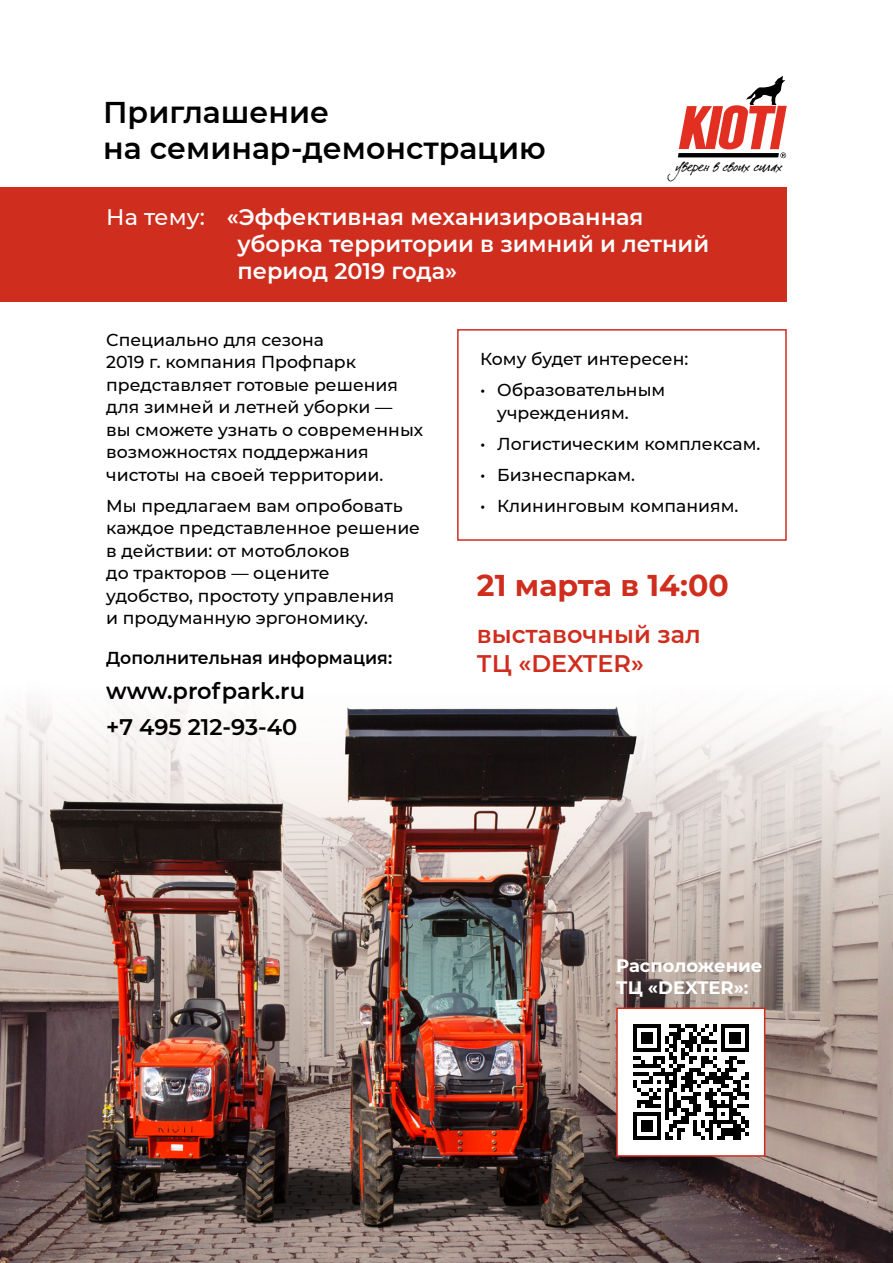
<style>
.page{position:relative;width:893px;height:1263px;background:#fff}
.page>*{position:absolute;margin:0;border:0;box-sizing:border-box;transform-origin:0 0}
.t1{font:600 30px "Montserrat";color:#000}
.t2{font:700 30px "Montserrat";color:#cf2d1e}
.t3{font:italic 24.45px "Dear Joe";color:#000;scale:1.21 1}
.t4{font:600 24px/28.8px "Montserrat";color:#cf2d1e}
.t5{font:600 22.5px/27px "Montserrat";color:#fff}
.t6{font:600 22.5px "Montserrat";color:#000}
.t7{font:500 22.5px "Montserrat";color:#fff}
.t8{font:700 18px "Montserrat";color:#fff}
.t9{font:500 17.25px/22.5px "Montserrat";color:#000}
.t10{font:600 17.25px "Montserrat";color:#000}
</style>
<div class="page">
<img style="left:0;top:702px;width:893px;height:561px">
<div style="left:0;top:187px;width:787px;height:114px;background:#cf2d1e"></div>
<svg style="left:678px;top:76px;width:109px;height:82px"></svg>
<div style="left:457px;top:329px;width:330px;height:212px;border:2px solid #cf2d1e"></div>
<div style="left:617px;top:1008px;width:148px;height:148px;background:#fff"></div>
<svg style="left:633px;top:1024px;width:116px;height:116px"></svg>
<div style="left:616px;top:1007px;width:149px;height:150px;border:2px solid #cf2d1e"></div>
<p class="t1" style="left:103px;top:91px;width:228px">Приглашение</p>
<p class="t1" style="left:103px;top:127px;width:444px">на семинар-демонстрацию</p>
<p class="t3" style="left:675px;top:146px;width:90px">уверенвсвоих силах</p>
<p class="t7" style="left:106px;top:201px;width:100px">На тему:</p>
<p class="t5" style="left:237px;top:203px;width:473px;text-indent:-11px">«Эффективная механизированная уборка территории в зимний и летний период 2019 года«</p>
<p class="t9" style="left:106px;top:328px;width:318px">Специально для сезона<br>2019 .г компания Профпарк представляет готовые решения для зимней и летней уборки —<br>вы сможете узнать о современных возможностях поддержания чистоты на своей территории.</p>
<p class="t9" style="left:106px;top:494px;width:315px">Мы предлагаем вам опробовать каждое представленное решение в действии: от мотоблоков<br>до тракторов — оцените удобство, простоту управления<br>и продуманную эргономику.</p>
<p class="t10" style="left:106px;top:645px;width:287px">Дополнительная информация:</p>
<p class="t6" style="left:106px;top:675px;width:200px">www.profpark.ru</p>
<p class="t6" style="left:106px;top:711px;width:193px">+7 495 212-93-40</p>
<p class="t9" style="left:480px;top:347px;width:210px">Кому будет интересен:</p>
<p class="t9" style="left:497px;top:378px;width:170px">Образовательным</p>
<p class="t9" style="left:480px;top:378px;width:7px">•</p>
<p class="t9" style="left:480px;top:432px;width:7px">•</p>
<p class="t9" style="left:480px;top:463px;width:7px">•</p>
<p class="t9" style="left:480px;top:494px;width:7px">•</p>
<p class="t9" style="left:497px;top:401px;width:133px">учреждениям.</p>
<p class="t9" style="left:497px;top:432px;width:265px">Логистическим комплексам.</p>
<p class="t9" style="left:497px;top:463px;width:139px">Бизнеспаркам.</p>
<p class="t9" style="left:497px;top:494px;width:243px">Клининговым компаниям.</p>
<p class="t2" style="left:477px;top:563px;width:253px">21 марта в 14:00</p>
<p class="t4" style="left:477px;top:619px;width:225px">выставочный зал<br>ТЦ «DEXTER«</p>
<p class="t8" style="left:616px;top:953px;width:148px">Расположение</p>
<p class="t8" style="left:616px;top:974px;width:134px">ТЦ «DEXTER :«</p>
</div>
